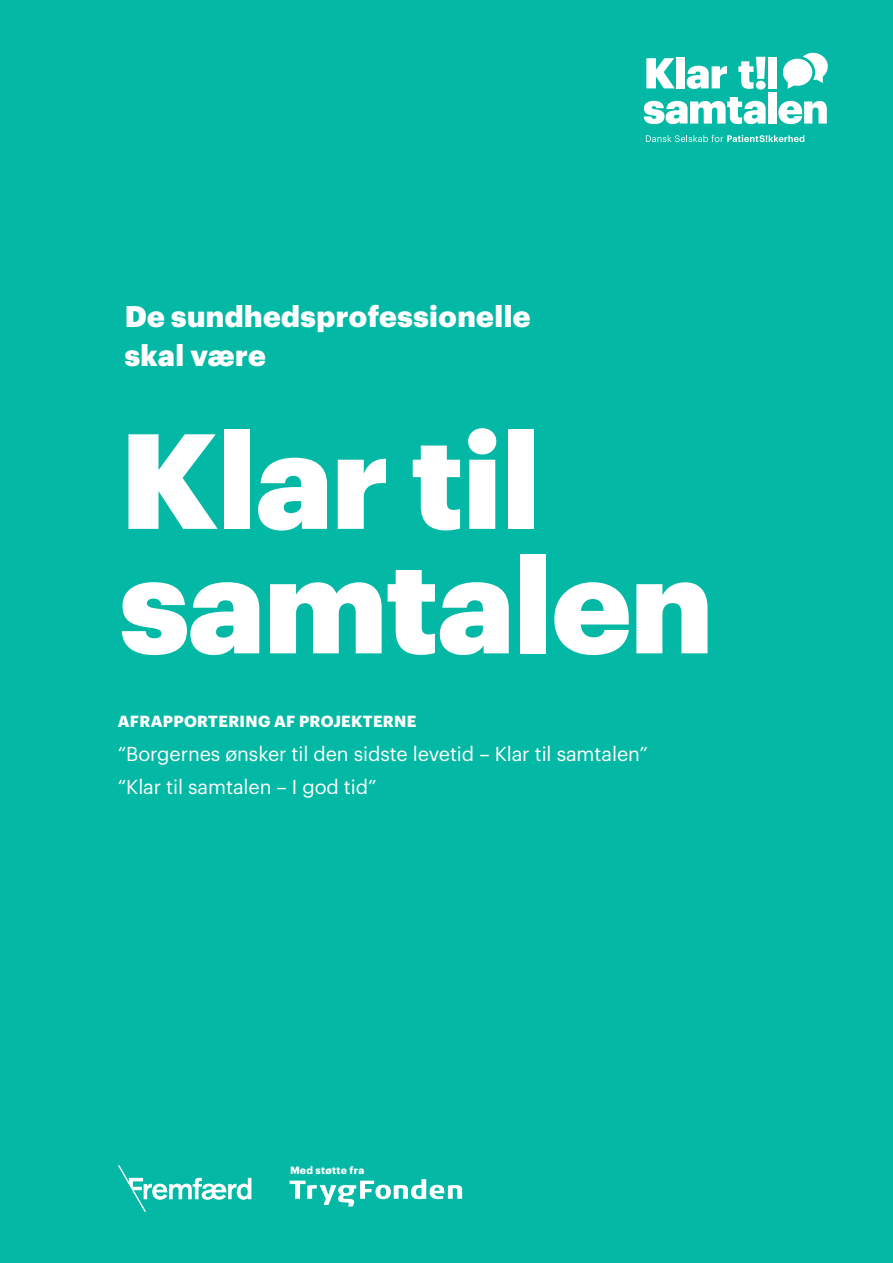
<style>
.page{position:relative;width:893px;height:1263px;background:#03b8a4}
.page>*{position:absolute;margin:0;border:0;box-sizing:border-box;transform-origin:0 0}
.Forside_-_Overskrift{font:900 132.3px "Graphik";letter-spacing:-.01em;color:#fff}
.mellem{font:900 29.4px/38.8px "Graphik";letter-spacing:.015em;color:#fff}
.mellem-2{font:19.8px "Graphik";letter-spacing:-.005em;color:#fff}
.mellem-3{font:700 15.75px "Graphik";letter-spacing:.02em;color:#fff}
._3{font:700 10.35px "Graphik";letter-spacing:.025em;color:#fff}
</style>
<div class="page">
<svg style="left:290px;top:1179px;width:172px;height:27px"></svg>
<svg style="left:118px;top:1165px;width:133px;height:47px"></svg>
<svg style="left:646px;top:58px;width:29px;height:30px"></svg>
<div style="left:676px;top:57px;width:9px;height:31px;background:#fff"></div>
<svg style="left:687px;top:66px;width:40px;height:23px"></svg>
<div style="left:768px;top:57px;width:8px;height:31px;background:#fff"></div>
<svg style="left:644px;top:97px;width:122px;height:27px"></svg>
<div style="left:768px;top:92px;width:8px;height:32px;background:#fff"></div>
<svg style="left:778px;top:101px;width:49px;height:23px"></svg>
<svg style="left:646px;top:135px;width:158px;height:7px"></svg>
<svg style="left:738px;top:57px;width:27px;height:32px"></svg>
<svg style="left:783px;top:53px;width:45px;height:36px"></svg>
<p class="mellem" style="left:125px;top:294px;width:407px">De sundhedsprofessionelle skal være</p>
<p class="Forside_-_Overskrift" style="left:120px;top:378px;width:422px">Klar til</p>
<p class="Forside_-_Overskrift" style="left:120px;top:502px;width:595px">samtalen</p>
<p class="mellem-3" style="left:118px;top:709px;width:300px">AFRAPPORTERING AF PROJEKTERNE</p>
<p class="mellem-2" style="left:118px;top:739px;width:532px">“Borgernes ønsker til den sidste levetid – Klar til samtalen”</p>
<p class="mellem-2" style="left:118px;top:772px;width:260px">“Klar til samtalen – I god tid”</p>
<p class="_3" style="left:290px;top:1162px;width:76px">Med støtte fra</p>
</div>
